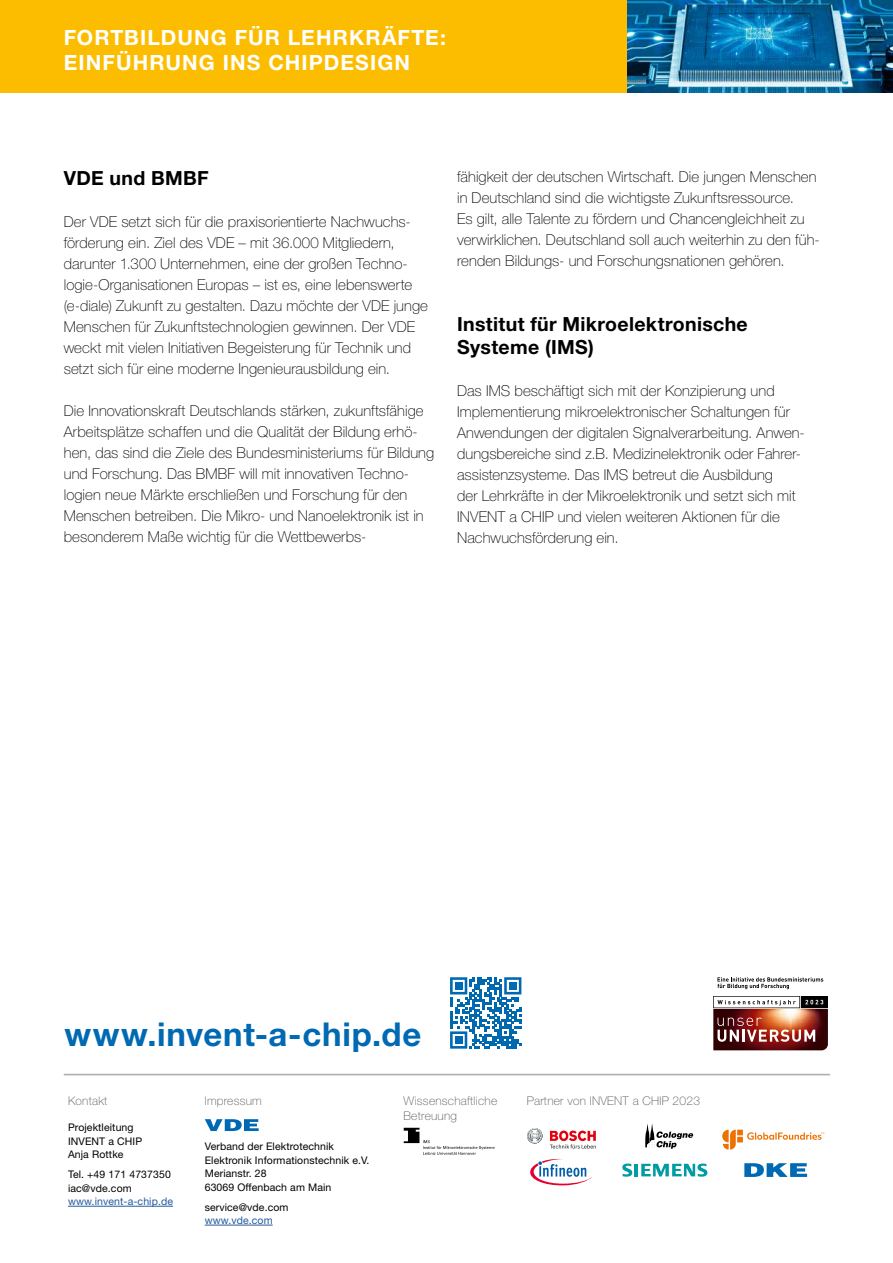
<style>
.page{position:relative;width:893px;height:1263px;background:#fff}
.page>*{position:absolute;margin:0;border:0;box-sizing:border-box;transform-origin:0 0}
.t1{font:700 32.85px "Helvetica Neue LT Pro";letter-spacing:.025em;color:#0069b4}
.t2{font:700 21px/25.2px "Helvetica Neue LT Pro";letter-spacing:.055em;color:#fff}
.t3{font:700 19.5px/23.4px "Helvetica Neue LT Pro";letter-spacing:.015em;color:#000}
.t4{font:100 15px/21px "Helvetica Neue LT Pro";letter-spacing:.005em;color:#000}
.t5{font:100 12px/15px "Helvetica Neue LT Pro";letter-spacing:.02em;color:#565656}
.t6{font:10.5px/13.5px "Helvetica Neue LT Pro";letter-spacing:.01em;color:#000}
.t7{font:10.5px "Helvetica Neue LT Pro";letter-spacing:.01em;color:#245a9c}
</style>
<div class="page">
<div style="left:0;top:0;width:893px;height:92px;background:#fcbd00"></div>
<img style="left:627px;top:0;width:266px;height:92px">
<svg style="left:450px;top:977px;width:71px;height:72px"></svg>
<hr style="left:64px;top:1074px;width:766px;height:1px;background:#b1b2b3">
<svg style="left:527px;top:1128px;width:16px;height:16px"></svg>
<svg style="left:550px;top:1130px;width:46px;height:18px"></svg>
<svg style="left:404px;top:1128px;width:90px;height:27px"></svg>
<svg style="left:530px;top:1159px;width:62px;height:26px"></svg>
<svg style="left:622px;top:1163px;width:10px;height:14px"></svg>
<hr style="left:634px;top:1164px;width:4px;height:12px;background:#009ba3">
<svg style="left:641px;top:1163px;width:66px;height:14px"></svg>
<hr style="left:68px;top:1206px;width:105px;height:1px;background:#245a9c">
<hr style="left:205px;top:1225px;width:68px;height:1px;background:#245a9c">
<svg style="left:205px;top:1119px;width:54px;height:12px"></svg>
<svg style="left:744px;top:1163px;width:63px;height:14px"></svg>
<svg style="left:645px;top:1124px;width:48px;height:25px"></svg>
<svg style="left:722px;top:1130px;width:102px;height:19px"></svg>
<img style="left:713px;top:1009px;width:115px;height:41px">
<svg style="left:717px;top:977px;width:106px;height:12px"></svg>
<svg style="left:713px;top:996px;width:115px;height:12px"></svg>
<img style="left:717px;top:1017px;width:98px;height:25px">
<h2 class="t2" style="left:64px;top:24px;width:384px">FORTBILDUNG FÜR LEHRKRÄFTE:<br>EINFÜHRUNG INS CHIPDESIGN</h2>
<h3 class="t3" style="left:64px;top:166px;width:146px">VDE und BMBF</h3>
<p class="t4" style="left:64px;top:211px;width:366px">Der VDE setzt sich für die praxisorientierte Nachwuchs&shy;förderung ein. Ziel des VDE – mit 36.000 Mitgliedern, darunter 1.300 Unternehmen, eine der großen Techno&shy;logie-Organisationen Europas – ist es, eine lebenswerte (e-diale) Zukunft zu gestalten. Dazu möchte der VDE junge Menschen für Zukunftstechnologien gewinnen. Der VDE weckt mit vielen Initiativen Begeisterung für Technik und setzt sich für eine moderne Ingenieurausbildung ein.</p>
<p class="t4" style="left:64px;top:400px;width:372px">Die Innovationskraft Deutschlands stärken, zukunftsfähige Arbeitsplätze schaffen und die Qualität der Bildung erhö&shy;hen, das sind die Ziele des Bundesministeriums für Bildung und Forschung. Das BMBF will mit innovativen Techno&shy;logien neue Märkte erschließen und Forschung für den Menschen betreiben. Die Mikro- und Nanoelektronik ist in besonderem Maße wichtig für die Wettbewerbs-</p>
<p class="t4" style="left:457px;top:166px;width:364px">fähigkeit der deutschen Wirtschaft. Die jungen Menschen in Deutschland sind die wichtigste Zukunftsressource.<br>Es gilt, alle Talente zu fördern und Chancengleichheit zu verwirklichen. Deutschland soll auch weiterhin zu den füh&shy;renden Bildungs- und Forschungsnationen gehören.</p>
<h3 class="t3" style="left:457px;top:312px;width:292px">Institut für Mikroelektronische<br>Systeme (IMS)</h3>
<p class="t4" style="left:457px;top:380px;width:349px">Das IMS beschäftigt sich mit der Konzipierung und Implementierung mikroelektronischer Schaltungen für Anwendungen der digitalen Signalverarbeitung. Anwen&shy;dungsbereiche sind z.B. Medizinelektronik oder Fahrer&shy;assistenzsysteme. Das IMS betreut die Ausbildung<br>der Lehrkräfte in der Mikroelektronik und setzt sich mit INVENT a CHIP und vielen weiteren Aktionen für die Nachwuchsförderung ein.</p>
<h1 class="t1" style="left:64px;top:1014px;width:359px">www.invent-a-chip.de</h1>
<p class="t5" style="left:68px;top:1093px;width:41px">Kontakt</p>
<p class="t5" style="left:527px;top:1093px;width:175px">Partner von INVENT a CHIP 2023</p>
<p class="t6" style="left:68px;top:1120px;width:76px">Projektleitung<br>INVENT a CHIP<br>Anja Rottke</p>
<p class="t6" style="left:68px;top:1167px;width:104px">Tel. +49 171 4737350 iac@vde.com</p>
<p class="t7" style="left:68px;top:1195px;width:107px">www.invent-a-chip.de</p>
<p class="t5" style="left:403px;top:1093px;width:95px">Wissenschaftliche<br>Betreuung</p>
<p class="t5" style="left:205px;top:1093px;width:59px">Impressum</p>
<p class="t6" style="left:205px;top:1139px;width:166px">Verband der Elektrotechnik<br>Elektronik Informationstechnik e.V.<br>Merianstr. 28<br>63069 Offenbach am Main</p>
<p class="t6" style="left:205px;top:1200px;width:85px">service@vde.com</p>
<p class="t7" style="left:205px;top:1214px;width:69px">www.vde.com</p>
</div>
